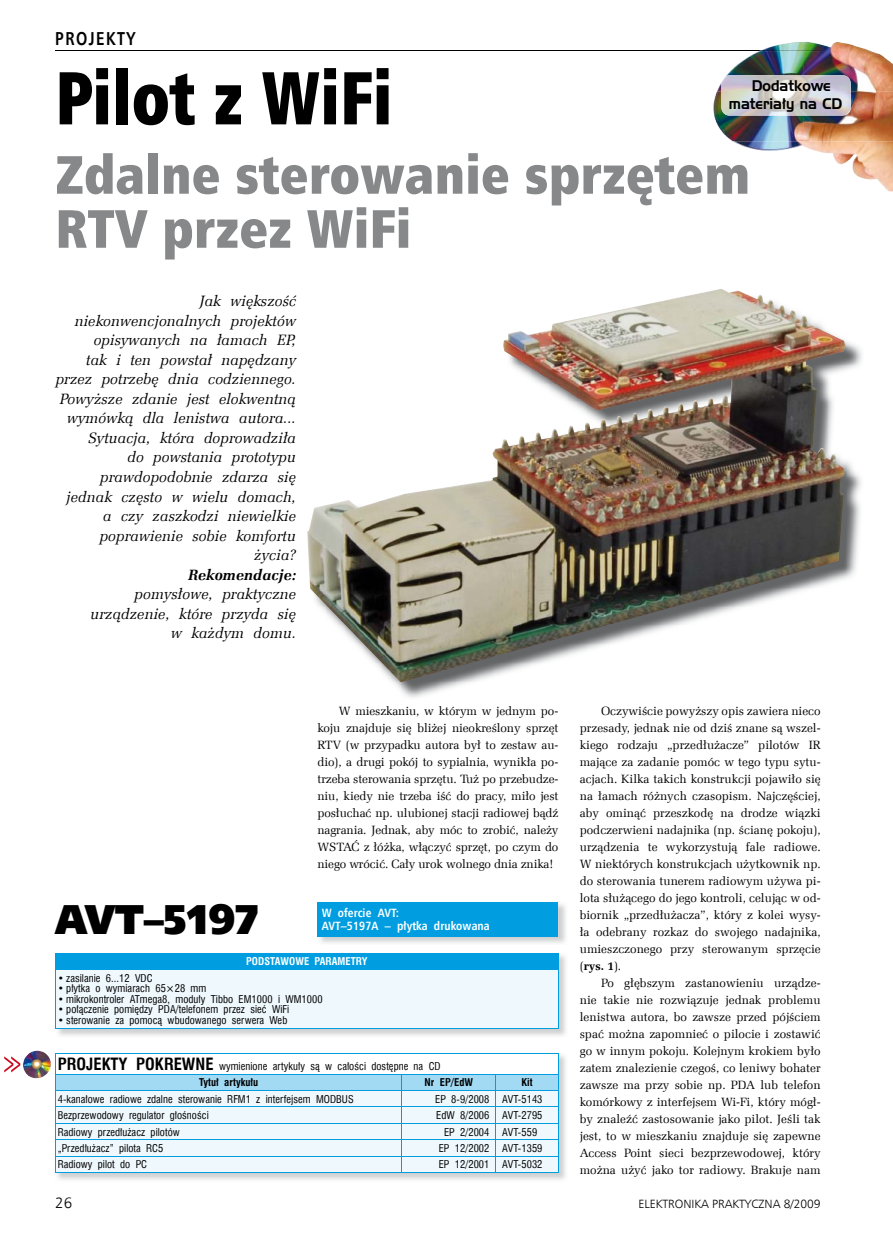
<style>
.page{position:relative;width:893px;height:1234px;background:#fff}
.page>*{position:absolute;margin:0;border:0;box-sizing:border-box;transform-origin:0 0}
.t1{font:75px "Humnst 777 X Blk Cn EU";color:#000;scale:.9 1}
.t2{font:54px/54px "Humnst 777 X Blk Cn EU";color:#87888a}
.t3{font:42px "Humnst 777 X Blk EU";color:#000;scale:.93 1}
.t4{font:700 18.75px "Humnst 777 EU";letter-spacing:.1em;color:#000;scale:.8 1}
.t5{font:italic 15px/19.5px "Zapf Ellipt EU";letter-spacing:.005em;color:#000;text-align:right}
.t6{font:15px/18px "Handel Gothic EU";color:#000;scale:.93 1}
.t7{font:italic 700 15px "Zapf Ellipt EU";letter-spacing:.005em;color:#000}
.t8{font:15px "Humnst 777 Lt EU";color:#000}
.t9{font:12px/17px "Zapf Ellipt EU";color:#000;text-align:justify}
.t10{font:700 12px/13.5px "Humnst 777 Cn EU";letter-spacing:.005em;color:#fff}
.t11{font:12px "Humnst 777 Lt EU";color:#000}
.t12{font:10.5px/16.4px "Swis 721 Cn EU";letter-spacing:.005em;color:#000}
.t13{font:700 10.5px "Swis 721 Cn EU";letter-spacing:.005em;color:#fff}
.t14{font:700 10.5px "Swis 721 Cn EU";letter-spacing:.005em;color:#000}
.s1{font-weight:700;font-size:16.5px}
.s2{font-weight:700}
</style>
<div class="page">
<hr style="left:55px;top:51px;width:766px;height:1px;background:#000">
<img style="left:717px;top:42px;width:176px;height:49px">
<img style="left:713px;top:91px;width:180px;height:50px">
<img style="left:803px;top:141px;width:90px;height:50px">
<img style="left:733px;top:141px;width:70px;height:10px">
<img style="left:759px;top:51px;width:62px;height:1px">
<img style="left:721px;top:75px;width:130px;height:41px">
<img style="left:55px;top:1055px;width:511px;height:125px">
<hr style="left:55px;top:1052px;width:347px;height:1px;background:#009ee0">
<hr style="left:402px;top:1052px;width:94px;height:1px;background:#009ee0">
<hr style="left:496px;top:1052px;width:63px;height:1px;background:#009ee0">
<svg style="left:55px;top:1053px;width:504px;height:118px"></svg>
<hr style="left:55px;top:1171px;width:347px;height:1px;background:#009ee0">
<hr style="left:402px;top:1171px;width:94px;height:1px;background:#009ee0">
<hr style="left:496px;top:1171px;width:63px;height:1px;background:#009ee0">
<img style="left:55px;top:955px;width:511px;height:81px">
<div style="left:56px;top:953px;width:502px;height:16px;background:#009ee0"></div>
<div style="left:56px;top:969px;width:502px;height:58px;background:#eff8fd"></div>
<hr style="left:55px;top:952px;width:503px;height:1px;background:#009ee0">
<svg style="left:55px;top:953px;width:1px;height:16px"></svg>
<svg style="left:558px;top:953px;width:1px;height:16px"></svg>
<hr style="left:55px;top:969px;width:503px;height:1px;background:#009ee0">
<hr style="left:55px;top:969px;width:1px;height:58px;background:#009ee0">
<hr style="left:558px;top:969px;width:1px;height:58px;background:#009ee0">
<hr style="left:55px;top:1027px;width:503px;height:1px;background:#009ee0">
<img style="left:23px;top:1050px;width:28px;height:27px">
<svg style="left:4px;top:1056px;width:16px;height:16px"></svg>
<img style="left:317px;top:904px;width:249px;height:39px">
<div style="left:317px;top:901px;width:241px;height:34px;background:#009ee0"></div>
<img style="left:393px;top:291px;width:469px;height:407px">
<img style="left:307px;top:298px;width:538px;height:384px">
<h3 class="t4" style="left:55px;top:27px;width:102px">PROJEKTY</h3>
<h1 class="t1" style="left:55px;top:50px;width:376px">Pilot z WiFi</h1>
<h2 class="t2" style="left:55px;top:148px;width:696px">Zdalne sterowanie sprzętem<br>RTV przez WiFi</h2>
<p class="t5" style="left:56px;top:292px;width:242px">Jak większość niekonwencjonalnych projektów opisywanych na łamach EP,<br>tak i ten powstał napędzany przez potrzebę dnia codziennego.<br>Powyższe zdanie jest elokwentną wymówką dla lenistwa autora...<br>Sytuacja, która doprowadziła<br>do powstania prototypu prawdopodobnie zdarza się jednak często w wielu domach, a czy zaszkodzi niewielkie poprawienie sobie komfortu życia?</p>
<p class="t7" style="left:188px;top:565px;width:109px">Rekomendacje:</p>
<p class="t5" style="left:90px;top:584px;width:207px">pomysłowe, praktyczne urządzenie, które przyda się w każdym domu.</p>
<p class="t6" style="left:729px;top:76px;width:124px;text-indent:23px">Dodatkowe materiały na CD</p>
<p class="t9" style="left:317px;top:702px;width:242px;text-indent:21px">W mieszkaniu, w którym w jednym po&shy;koju znajduje się bliżej nieokreślony sprzęt RTV (w przypadku autora był to zestaw au&shy;dio), a drugi pokój to sypialnia, wynikła po&shy;trzeba sterowania sprzętu. Tuż po przebudze&shy;niu, kiedy nie trzeba iść do pracy, miło jest posłuchać np. ulubionej stacji radiowej bądź nagrania. Jednak, aby móc to zrobić, należy WSTAĆ z łóżka, włączyć sprzęt, po czym do niego wrócić. Cały urok wolnego dnia znika!</p>
<h3 class="t3" style="left:55px;top:891px;width:220px">AVT–5197</h3>
<p class="t10" style="left:322px;top:905px;width:170px">W ofercie AVT:<br>AVT–5197A – płytka drukowana</p>
<p class="t13" style="left:246px;top:955px;width:123px">PODSTAWOWE PARAMETRY</p>
<p class="t12" style="left:58px;top:969px;width:96px">• zasilanie 6...12 VDC</p>
<p class="t12" style="left:58px;top:980px;width:150px">• płytka o wymiarach 65×28 mm</p>
<p class="t12" style="left:58px;top:990px;width:266px">• mikrokontroler ATmega8, moduły Tibbo EM1000 i WM1000</p>
<p class="t12" style="left:58px;top:1001px;width:233px">• połączenie pomiędzy PDA/telefonem przez sieć WiFi</p>
<p class="t12" style="left:58px;top:1011px;width:231px">• sterowanie za pomocą wbudowanego serwera Web</p>
<p class="t12" style="left:199px;top:1057px;width:243px;text-indent:-141px"><span class="s1">PROJEKTY POKREWNE</span> wymienione artykuły są w całości dostępne na CD<br><span class="s2">Tytuł artykułu</span></p>
<p class="t14" style="left:425px;top:1075px;width:50px">Nr EP/EdW</p>
<p class="t14" style="left:521px;top:1075px;width:13px">Kit</p>
<p class="t12" style="left:58px;top:1090px;width:297px">4-kanałowe radiowe zdalne sterowanie RFM1 z interfejsem MODBUS</p>
<p class="t12" style="left:435px;top:1090px;width:109px">EP 8-9/2008 AVT-5143</p>
<p class="t12" style="left:58px;top:1106px;width:152px">Bezprzewodowy regulator głośności</p>
<p class="t12" style="left:436px;top:1106px;width:108px">EdW 8/2006 AVT-2795</p>
<p class="t12" style="left:58px;top:1123px;width:124px">Radiowy przedłużacz pilotów</p>
<p class="t12" style="left:444px;top:1123px;width:95px">EP 2/2004 AVT-559</p>
<p class="t12" style="left:58px;top:1139px;width:107px">„Przedłużacz” pilota RC5</p>
<p class="t12" style="left:439px;top:1139px;width:105px">EP 12/2002 AVT-1359</p>
<p class="t12" style="left:58px;top:1155px;width:91px">Radiowy pilot do PC</p>
<p class="t12" style="left:439px;top:1155px;width:105px">EP 12/2001 AVT-5032</p>
<p class="t9" style="left:580px;top:702px;width:242px;text-indent:21px">Oczywiście powyższy opis zawiera nieco przesady, jednak nie od dziś znane są wszel&shy;kiego rodzaju „przedłużacze” pilotów IR mające za zadanie pomóc w tego typu sytu&shy;acjach. Kilka takich konstrukcji pojawiło się na łamach różnych czasopism. Najczęściej, aby ominąć przeszkodę na drodze wiązki podczerwieni nadajnika (np. ścianę pokoju), urządzenia te wykorzystują fale radiowe.<br>W niektórych konstrukcjach użytkownik np. do sterowania tunerem radiowym używa pi&shy;lota służącego do jego kontroli, celując w od&shy;biornik „przedłużacza”, który z kolei wysy&shy;ła odebrany rozkaz do swojego nadajnika, umieszczonego przy sterowanym sprzęcie (<span class="s2">rys. 1</span>).</p>
<p class="t9" style="left:580px;top:974px;width:242px;text-indent:21px">Po głębszym zastanowieniu urządze&shy;nie takie nie rozwiązuje jednak problemu lenistwa autora, bo zawsze przed pójściem spać można zapomnieć o pilocie i zostawić go w innym pokoju. Kolejnym krokiem było zatem znalezienie czegoś, co leniwy bohater zawsze ma przy sobie np. PDA lub telefon komórkowy z interfejsem Wi-Fi, który mógł&shy;by znaleźć zastosowanie jako pilot. Jeśli tak jest, to w mieszkaniu znajduje się zapewne Access Point sieci bezprzewodowej, który można użyć jako tor radiowy. Brakuje nam</p>
<p class="t8" style="left:55px;top:1193px;width:18px">26</p>
<p class="t11" style="left:638px;top:1196px;width:184px">ELEKTRONIKA PRAKTYCZNA 8/2009</p>
</div>
